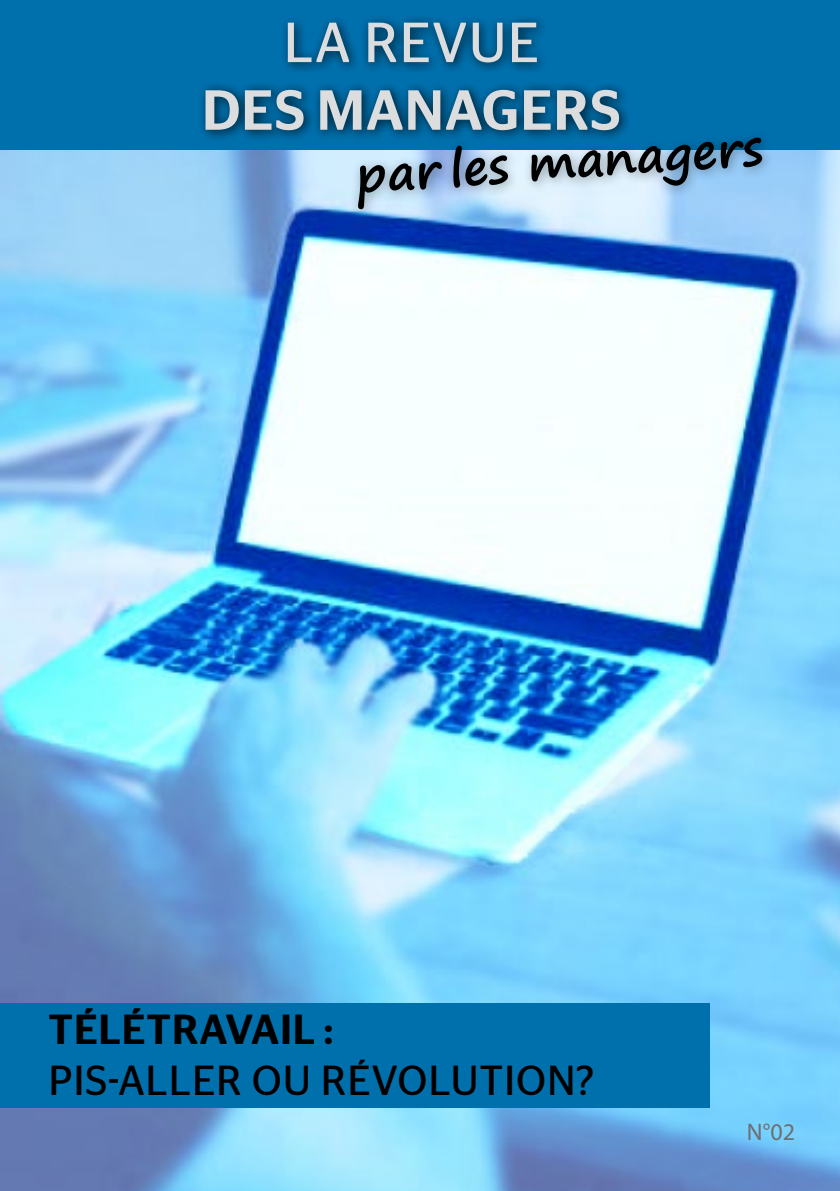
<style>
.page{position:relative;width:840px;height:1191px;background:#fff}
.page>*{position:absolute;margin:0;border:0;box-sizing:border-box;transform-origin:0 0}
.t1{font:500 56.4px "Stag Sans";letter-spacing:.02em;color:#dcddde}
.t2{font:56.4px "Stag Sans";letter-spacing:.02em;color:#dcddde}
.t3{font:700 48.2px "Segoe Print";color:#000}
.t4{font:42px "Stag Sans";letter-spacing:.02em;color:#000}
.t5{font:500 42px "Stag Sans";letter-spacing:.02em;color:#000}
.t6{font:24px "Myriad Pro";color:#6d6e71}
</style>
<div class="page">
<img style="left:0;top:150px;width:839px;height:1041px">
<div style="left:0;top:0;width:839px;height:150px;background:#0070ad"></div>
<div style="left:197px;top:14px;width:434px;height:128px;background:#000;opacity:.75"></div>
<div style="left:349px;top:129px;width:424px;height:91px;background:#000;opacity:.34"></div>
<div style="left:0;top:1003px;width:709px;height:104px;background:#0070ad"></div>
<h1 class="t2" style="left:283px;top:10px;width:257px">LA REVUE</h1>
<h1 class="t1" style="left:202px;top:77px;width:420px">DES MANAGERS</h1>
<p class="t3" style="left:354px;top:153px;width:409px;rotate:-4deg">par les managers</p>
<p class="t5" style="left:49px;top:1005px;width:286px">TÉLÉTRAVAIL :</p>
<p class="t4" style="left:49px;top:1055px;width:547px">PIS-ALLER OU RÉVOLUTION?</p>
<p class="t6" style="left:746px;top:1119px;width:50px">N°02</p>
</div>
